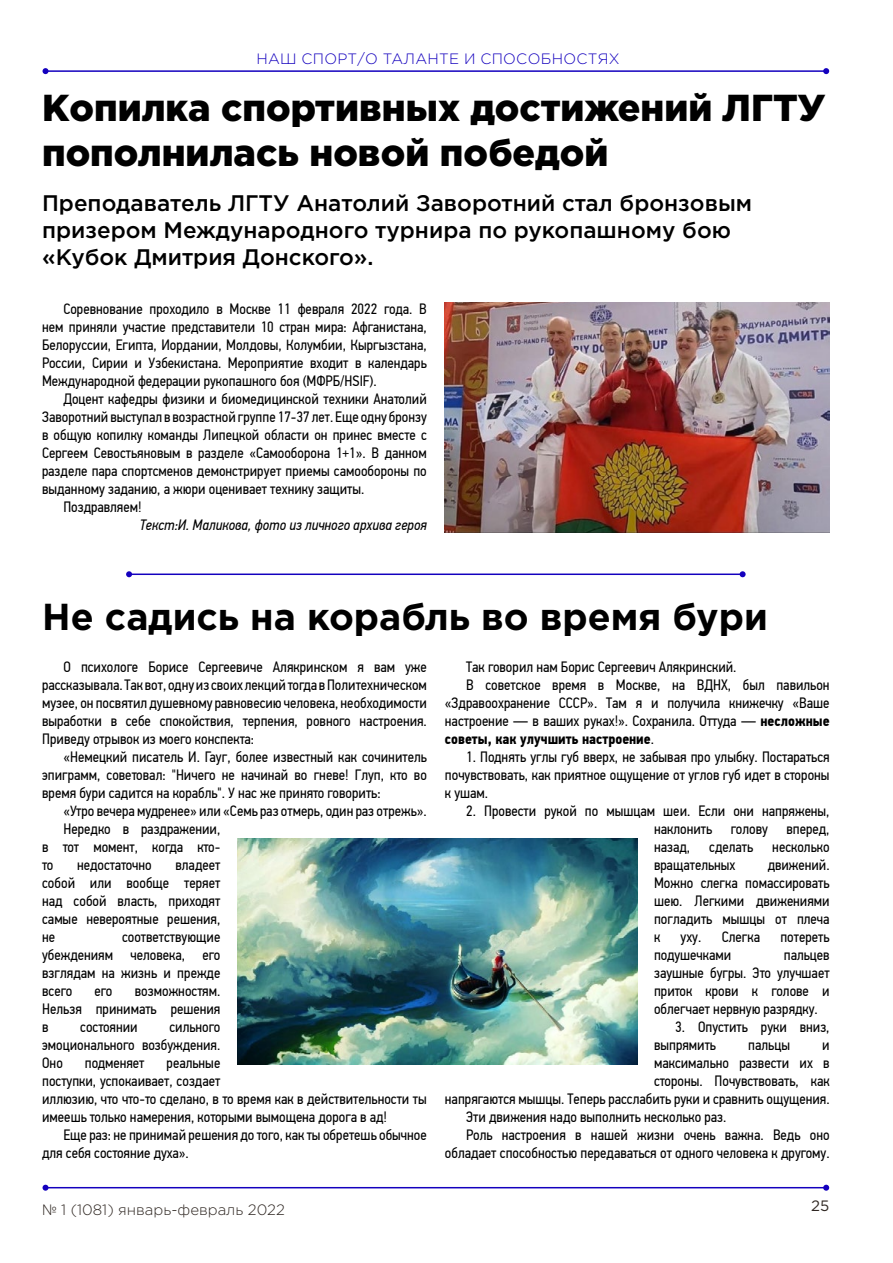
<style>
.page{position:relative;width:893px;height:1263px;background:#fff}
.page>*{position:absolute;margin:0;border:0;box-sizing:border-box;transform-origin:0 0}
.t1{font:900 37.5px/45px "Gotham Pro";color:#000}
.t2{font:700 37.5px "Gotham Pro";color:#000}
.t3{font:500 22.5px/27px "Gotham Pro";color:#000}
.t4{font:15px/18px "PF Din Text Cond Pro";color:#000;text-align:justify}
.t5{font:italic 15px "PF Din Text Cond Pro";color:#000}
.t6{font:300 15px "Gotham Pro";letter-spacing:.02em;color:#1400be}
.t7{font:700 15px "PF Din Text Cond Pro";color:#000}
.t8{font:300 15px "Gotham Pro";color:#2f2722}
.t9{font:15px "Gotham Pro";color:#2f2722}
.s1{font-weight:700}
.s2{font-weight:400}
</style>
<div class="page">
<hr style="left:46px;top:70px;width:780px;height:2px;background:#1400be">
<svg style="left:43px;top:68px;width:6px;height:6px"></svg>
<svg style="left:823px;top:68px;width:6px;height:6px"></svg>
<hr style="left:46px;top:1187px;width:780px;height:1px;background:#1400be">
<svg style="left:43px;top:1185px;width:6px;height:6px"></svg>
<svg style="left:823px;top:1185px;width:6px;height:6px"></svg>
<img style="left:444px;top:302px;width:386px;height:230px">
<hr style="left:129px;top:573px;width:614px;height:2px;background:#1400be">
<svg style="left:126px;top:571px;width:6px;height:6px"></svg>
<svg style="left:740px;top:571px;width:6px;height:6px"></svg>
<img style="left:237px;top:839px;width:400px;height:226px">
<p class="t6" style="left:256px;top:50px;width:365px">НАШ СПОРТ/О ТАЛАНТЕ И СПОСОБНОСТЯХ</p>
<h1 class="t1" style="left:42px;top:84px;width:785px">Копилка спортивных достижений ЛГТУ пополнилась новой победой</h1>
<h2 class="t3" style="left:42px;top:189px;width:712px">Преподаватель ЛГТУ Анатолий Заворотний стал бронзовым призером Международного турнира по рукопашному бою «Кубок Дмитрия Донского».</h2>
<p class="t4" style="left:42px;top:300px;width:386px;text-indent:21px">Соревнование проходило в Москве 11 февраля 2022 года. В нем приняли участие представители 10 стран мира: Афганистана, Белоруссии, Египта, Иордании, Молдовы, Колумбии, Кыргызстана, России, Сирии и Узбекистана. Мероприятие входит в календарь Международной федерации рукопашного боя (МФРБ/HSIF).</p>
<p class="t4" style="left:63px;top:390px;width:365px">Доцент кафедры физики и биомедицинской техники Анатолий</p>
<p class="t4" style="left:42px;top:408px;width:386px">Заворотний выступал в возрастной группе 17-37 лет. Еще одну бронзу</p>
<p class="t4" style="left:42px;top:426px;width:386px">в общую копилку команды Липецкой области он принес вместе с</p>
<p class="t4" style="left:42px;top:444px;width:386px">Сергеем Севостьяновым в разделе «Самооборона 1+1». В данном</p>
<p class="t4" style="left:42px;top:462px;width:386px">разделе пара спортсменов демонстрирует приемы самообороны по</p>
<p class="t4" style="left:42px;top:480px;width:324px">выданному заданию, а жюри оценивает технику защиты.</p>
<p class="t4" style="left:63px;top:498px;width:80px">Поздравляем!</p>
<p class="t5" style="left:140px;top:516px;width:289px">Текст:И. Маликова, фото из личного архива героя</p>
<h1 class="t2" style="left:42px;top:595px;width:727px">Не садись на корабль во время бури</h1>
<p class="t4" style="left:42px;top:658px;width:386px;text-indent:21px">О психологе Борисе Сергеевиче Алякринском я вам уже рассказывала. Так вот, одну из своих лекций тогда в Политехническом музее, он посвятил душевному равновесию человека, необходимости выработки в себе спокойствия, терпения, ровного настроения.<br>Приведу отрывок из моего конспекта:</p>
<p class="t4" style="left:42px;top:748px;width:386px;text-indent:21px">«Немецкий писатель И. Гауг, более известный как сочинитель эпиграмм, советовал: "Ничего не начинай во гневе! Глуп, кто во время бури садится на корабль". У нас же принято говорить:</p>
<p class="t4" style="left:63px;top:802px;width:365px">«Утро вечера мудренее» или «Семь раз отмерь, один раз отрежь».</p>
<p class="t4" style="left:63px;top:820px;width:158px">Нередко в раздражении,</p>
<p class="t4" style="left:42px;top:838px;width:180px">в тот момент, когда кто-</p>
<p class="t4" style="left:42px;top:856px;width:13px">то</p>
<p class="t4" style="left:77px;top:856px;width:76px">недостаточно</p>
<p class="t4" style="left:466px;top:658px;width:272px">Так говорил нам Борис Сергеевич Алякринский.</p>
<p class="t4" style="left:466px;top:676px;width:365px">В советское время в Москве, на ВДНХ, был павильон</p>
<p class="t4" style="left:445px;top:694px;width:386px">«Здравоохранение СССР». Там я и получила книжечку «Ваше</p>
<p class="t4" style="left:445px;top:712px;width:386px">настроение — в ваших руках!». Сохранила. Оттуда — <span class="s1">несложные</span></p>
<p class="t7" style="left:445px;top:729px;width:211px">советы, как улучшить настроение<span class="s2">.</span></p>
<p class="t4" style="left:445px;top:748px;width:386px;text-indent:21px">1. Поднять углы губ вверх, не забывая про улыбку. Постараться почувствовать, как приятное ощущение от углов губ идет в стороны к ушам.</p>
<p class="t4" style="left:654px;top:802px;width:177px;text-indent:-188px">2. Провести рукой по мышцам шеи. Если они напряжены, наклонить голову вперед, назад,</p>
<p class="t4" style="left:709px;top:838px;width:46px">сделать</p>
<p class="t4" style="left:772px;top:838px;width:59px">несколько</p>
<p class="t4" style="left:654px;top:856px;width:83px">вращательных</p>
<p class="t4" style="left:654px;top:856px;width:177px;text-indent:114px">движений.<br>Можно слегка помассировать шею. Легкими движениями погладить мышцы от плеча к</p>
<p class="t4" style="left:42px;top:856px;width:180px;text-indent:133px">владеет собой или вообще теряет над собой власть, приходят самые невероятные решения, не</p>
<p class="t4" style="left:681px;top:928px;width:22px">уху.</p>
<p class="t4" style="left:722px;top:928px;width:40px">Слегка</p>
<p class="t4" style="left:780px;top:928px;width:51px">потереть</p>
<p class="t4" style="left:654px;top:946px;width:79px">подушечками</p>
<p class="t4" style="left:42px;top:928px;width:180px;text-indent:80px">соответствующие убеждениям человека, его взглядам на жизнь и прежде всего</p>
<p class="t4" style="left:654px;top:946px;width:177px;text-indent:130px">пальцев заушные бугры. Это улучшает приток крови к голове и облегчает нервную разрядку.</p>
<p class="t4" style="left:654px;top:1018px;width:177px;text-indent:21px">3. Опустить руки вниз, выпрямить</p>
<p class="t4" style="left:42px;top:982px;width:180px;text-indent:93px">возможностям.<br>Нельзя принимать решения в</p>
<p class="t4" style="left:95px;top:982px;width:19px">его</p>
<p class="t4" style="left:42px;top:1018px;width:180px;text-indent:127px">сильного эмоционального возбуждения.<br>Оно</p>
<p class="t4" style="left:80px;top:1018px;width:59px">состоянии</p>
<p class="t4" style="left:748px;top:1036px;width:43px">пальцы</p>
<p class="t4" style="left:822px;top:1036px;width:9px">и</p>
<p class="t4" style="left:654px;top:1054px;width:177px">максимально развести их в</p>
<p class="t4" style="left:654px;top:1072px;width:177px">стороны. Почувствовать, как</p>
<p class="t4" style="left:445px;top:1090px;width:386px">напрягаются мышцы. Теперь расслабить руки и сравнить ощущения.</p>
<p class="t4" style="left:466px;top:1108px;width:262px">Эти движения надо выполнить несколько раз.</p>
<p class="t4" style="left:466px;top:1126px;width:365px">Роль настроения в нашей жизни очень важна. Ведь оно</p>
<p class="t4" style="left:445px;top:1144px;width:386px">обладает способностью передаваться от одного человека к другому.</p>
<p class="t4" style="left:42px;top:1054px;width:386px;text-align:left;text-indent:124px">реальные<br>поступки, успокаивает, создает<br>иллюзию, что что-то сделано, в то время как в действительности ты имеешь только намерения, которыми вымощена дорога в ад!</p>
<p class="t4" style="left:42px;top:1126px;width:386px;text-indent:21px">Еще раз: не принимай решения до того, как ты обретешь обычное для себя состояние духа».</p>
<p class="t4" style="left:85px;top:1054px;width:61px">подменяет</p>
<p class="t8" style="left:42px;top:1202px;width:244px">№ 1 (1081) январь-февраль 2022</p>
<p class="t9" style="left:811px;top:1197px;width:20px">25</p>
</div>
